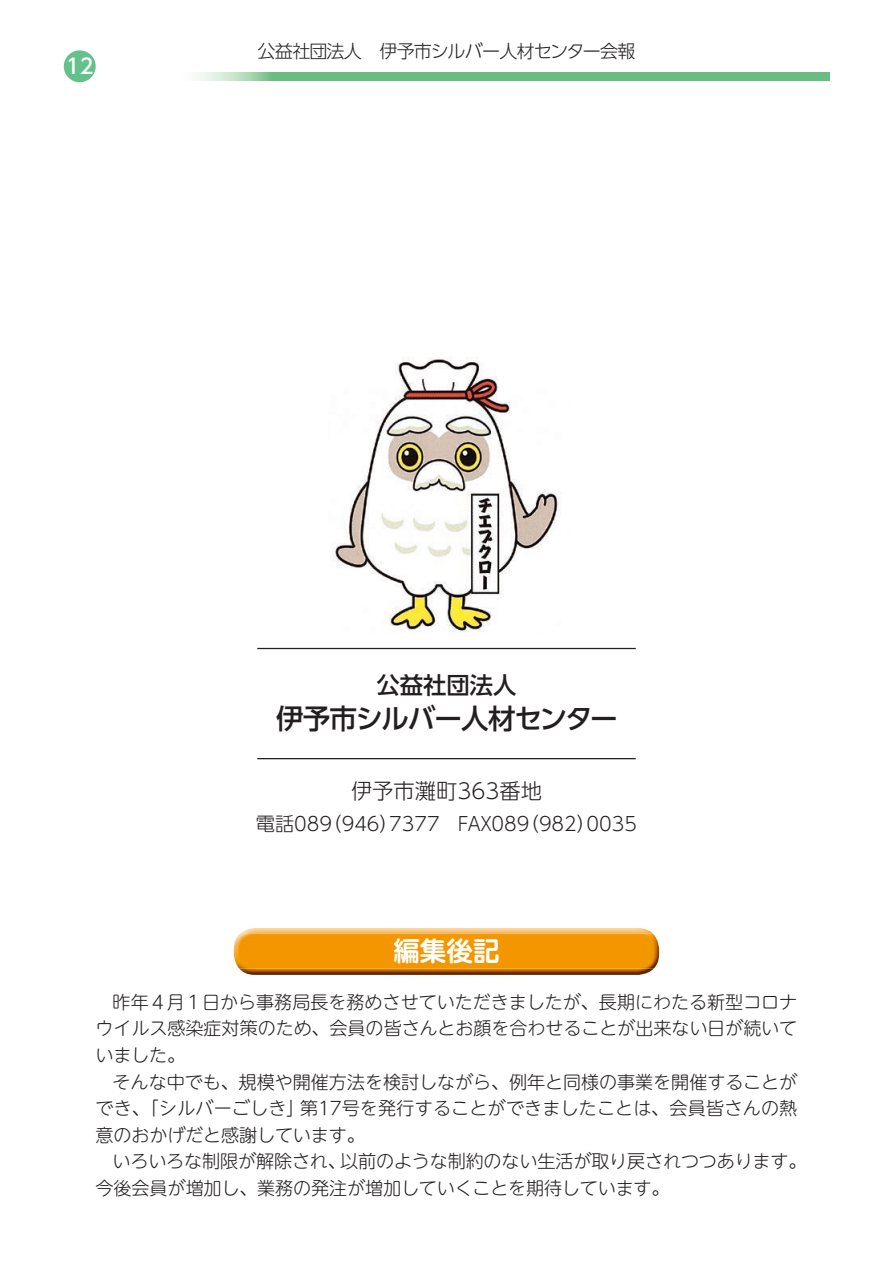
<style>
.page{position:relative;width:893px;height:1263px;background:#fff}
.page>*{position:absolute;margin:0;border:0;box-sizing:border-box;transform-origin:0 0}
.t1{font:500 27.6px "UD Shin Go Pro";letter-spacing:-.05em;color:#231f20}
.t2{font:700 26.55px "UD Shin M Go Pro De";color:#fff}
.t3{font:500 23.4px "UD Shin Go Pro";color:#231f20}
.t4{font:300 21.3px "UD Shin Go Pro";color:#231f20}
.t5{font:500 20.7px "UD Shin Go Pro";color:#fff}
.t6{font:300 19.2px "UD Shin Go Pro";color:#231f20}
.t7{font:300 18px/26.5px "UD Shin M Go Pro";letter-spacing:-.005em;color:#231f20;text-align:justify}
.t8{font:300 18px "UD Shin Go Pro";letter-spacing:-.045em;color:#231f20}
</style>
<div class="page">
<div style="left:64px;top:50px;width:32px;height:32px;background:#65c18b;border-radius:50%"></div>
<img style="left:198px;top:72px;width:631px;height:9px">
<img style="left:332px;top:357px;width:228px;height:276px">
<img style="left:241px;top:928px;width:411px;height:5px">
<img style="left:239px;top:968px;width:415px;height:7px">
<img style="left:234px;top:933px;width:425px;height:35px">
<hr style="left:257px;top:648px;width:379px;height:1px;background:#231f20">
<hr style="left:257px;top:758px;width:379px;height:1px;background:#231f20">
<p class="t5" style="left:66px;top:50px;width:29px">12</p>
<p class="t8" style="left:257px;top:37px;width:380px">公益社団法人　伊予市シルバー人材センター会報</p>
<p class="t3" style="left:376px;top:666px;width:142px">公益社団法人</p>
<h1 class="t1" style="left:276px;top:696px;width:343px">伊予市シルバー人材センター</h1>
<p class="t4" style="left:351px;top:773px;width:192px">伊予市灘町363番地</p>
<p class="t6" style="left:256px;top:808px;width:382px">電話089（946）7377　FAX089（982）0035</p>
<h2 class="t2" style="left:393px;top:929px;width:108px">編集後記</h2>
<p class="t7" style="left:96px;top:988px;width:703px;text-indent:17px">昨年４月１日から事務局長を務めさせていただきましたが、長期にわたる新型コロナウイルス感染症対策のため、会員の皆さんとお顔を合わせることが出来ない日が続いていました。</p>
<p class="t7" style="left:96px;top:1067px;width:703px;text-indent:17px">そんな中でも、規模や開催方法を検討しながら、例年と同様の事業を開催することができ、「シルバーごしき」第17号を発行することができましたことは、会員皆さんの熱意のおかげだと感謝しています。</p>
<p class="t7" style="left:96px;top:1147px;width:712px;text-indent:17px">いろいろな制限が解除され、以前のような制約のない生活が取り戻されつつあります。今後会員が増加し、業務の発注が増加していくことを期待しています。</p>
</div>
